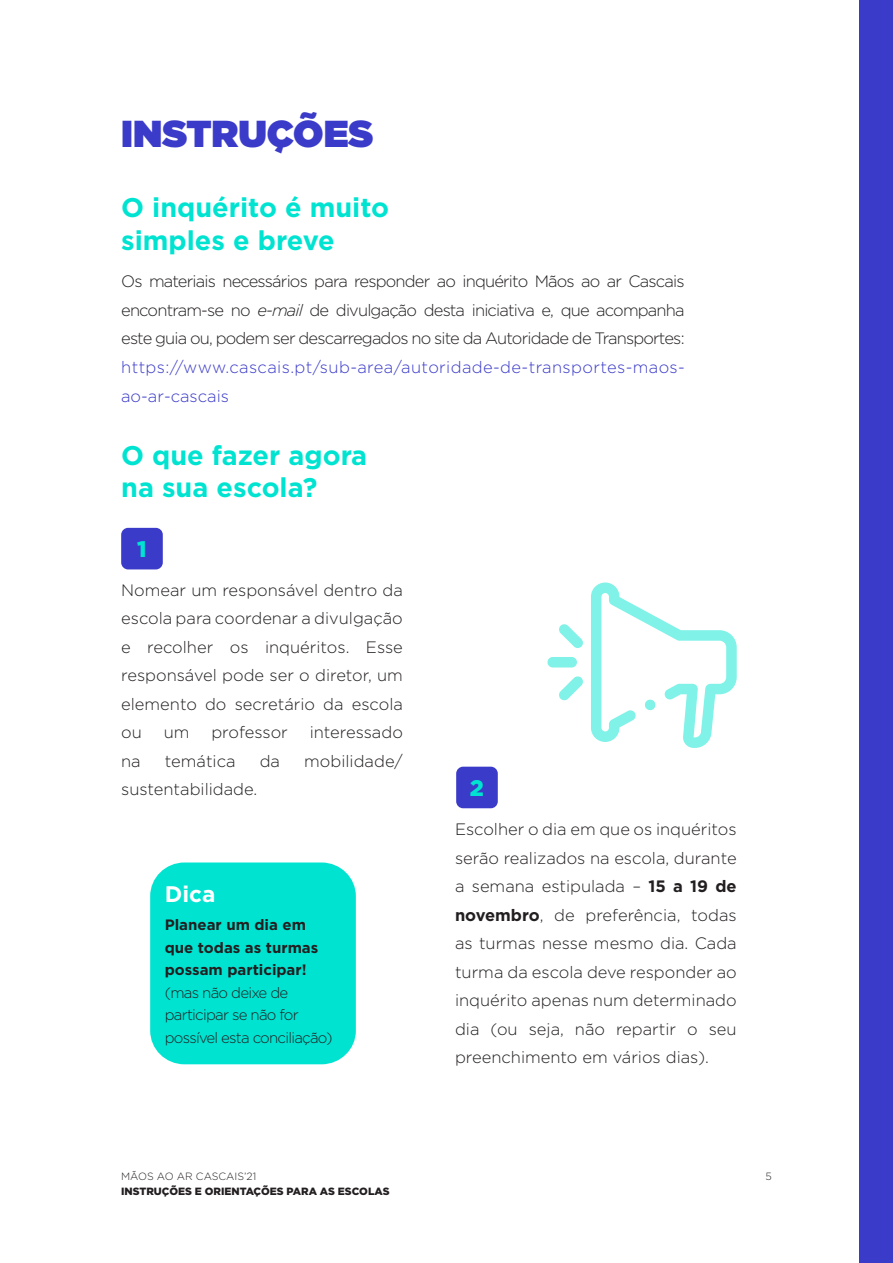
<style>
.page{position:relative;width:893px;height:1263px;background:#fff}
.page>*{position:absolute;margin:0;border:0;box-sizing:border-box;transform-origin:0 0}
.t1{font:900 37.5px "Gotham";color:#3b3bc9}
.t2{font:700 27px "Gotham";color:#00e3d1}
.t3{font:700 22.5px "Gotham";color:#fff}
.t4{font:900 22.5px "Gotham";color:#00e3d1}
.t5{font:300 16.5px/28.5px "Gotham";color:#231f20;text-align:justify}
.t6{font:300 15px/22.5px "Gotham";letter-spacing:-.05em;color:#231f20}
.t7{font:700 15px/22.5px "Gotham";color:#231f20}
.t8{font:900 10.5px "Gotham";color:#231f20}
.t9{font:300 10.5px "Gotham";color:#231f20}
.s1{font-style:italic}
.s2{color:#3b3bc9}
.s3{font-weight:700}
</style>
<div class="page">
<div style="left:859px;top:0;width:34px;height:1263px;background:#3b3bc9"></div>
<div style="left:150px;top:862px;width:206px;height:202px;background:#00e3d1;border-radius:34px"></div>
<div style="left:121px;top:528px;width:42px;height:41px;background:#3b3bc9;border-radius:7px"></div>
<div style="left:456px;top:767px;width:42px;height:41px;background:#3b3bc9;border-radius:7px"></div>
<div style="left:547px;top:657px;width:30px;height:10px;background:#80f2e8;border-radius:5px"></div>
<svg style="left:559px;top:676px;width:24px;height:24px"></svg>
<svg style="left:559px;top:624px;width:24px;height:24px"></svg>
<svg style="left:591px;top:582px;width:146px;height:166px"></svg>
<p class="t1" style="left:121px;top:107px;width:254px">INSTRUÇÕES</p>
<p class="t2" style="left:121px;top:190px;width:269px">O inquérito é muito</p>
<p class="t2" style="left:121px;top:222px;width:215px">simples e breve</p>
<p class="t5" style="left:121px;top:267px;width:565px">Os materiais necessários para responder ao inquérito Mãos ao ar Cascais encontram-se no <span class="s1">e-mail</span> de divulgação desta iniciativa e, que acompanha este guia ou, podem ser descarregados no site da Autoridade de Transportes: <span class="s2">https://www.cascais.pt/sub-area/autoridade-de-transportes-maos&shy;ao-ar-cascais</span></p>
<p class="t2" style="left:121px;top:437px;width:248px">O que fazer agora</p>
<p class="t2" style="left:121px;top:470px;width:198px">na sua escola?</p>
<p class="t4" style="left:137px;top:533px;width:11px">1</p>
<p class="t5" style="left:121px;top:575px;width:283px">Nomear um responsável dentro da escola para coordenar a divulgação e recolher os inquéritos. Esse responsável pode ser o diretor, um elemento do secretário da escola ou</p>
<p class="t5" style="left:164px;top:718px;width:27px">um</p>
<p class="t5" style="left:211px;top:718px;width:78px">professor</p>
<p class="t5" style="left:310px;top:718px;width:95px">interessado</p>
<p class="t5" style="left:121px;top:746px;width:21px">na</p>
<p class="t5" style="left:165px;top:746px;width:72px">temática</p>
<p class="t5" style="left:260px;top:746px;width:22px">da</p>
<p class="t5" style="left:304px;top:746px;width:100px">mobilidade/</p>
<p class="t5" style="left:121px;top:775px;width:138px">sustentabilidade.</p>
<p class="t3" style="left:165px;top:879px;width:52px">Dica</p>
<p class="t7" style="left:165px;top:913px;width:155px">Planear um dia em que todas as turmas possam participar!</p>
<p class="t6" style="left:165px;top:981px;width:169px">(mas não deixe de participar se não for possível esta conciliação)</p>
<p class="t4" style="left:470px;top:772px;width:16px">2</p>
<p class="t5" style="left:455px;top:814px;width:283px">Escolher o dia em que os inquéritos serão realizados na escola, durante a semana estipulada – <span class="s3">15 a 19 de novembro</span>, de preferência, todas as turmas nesse mesmo dia. Cada turma da escola deve responder ao inquérito apenas num determinado dia (ou seja, não repartir o seu preenchimento em vários dias).</p>
<p class="t9" style="left:121px;top:1169px;width:137px">MÃOS AO AR CASCAIS’21</p>
<p class="t8" style="left:121px;top:1183px;width:270px">INSTRUÇÕES E ORIENTAÇÕES PARA AS ESCOLAS</p>
<p class="t9" style="left:765px;top:1169px;width:8px">5</p>
</div>
